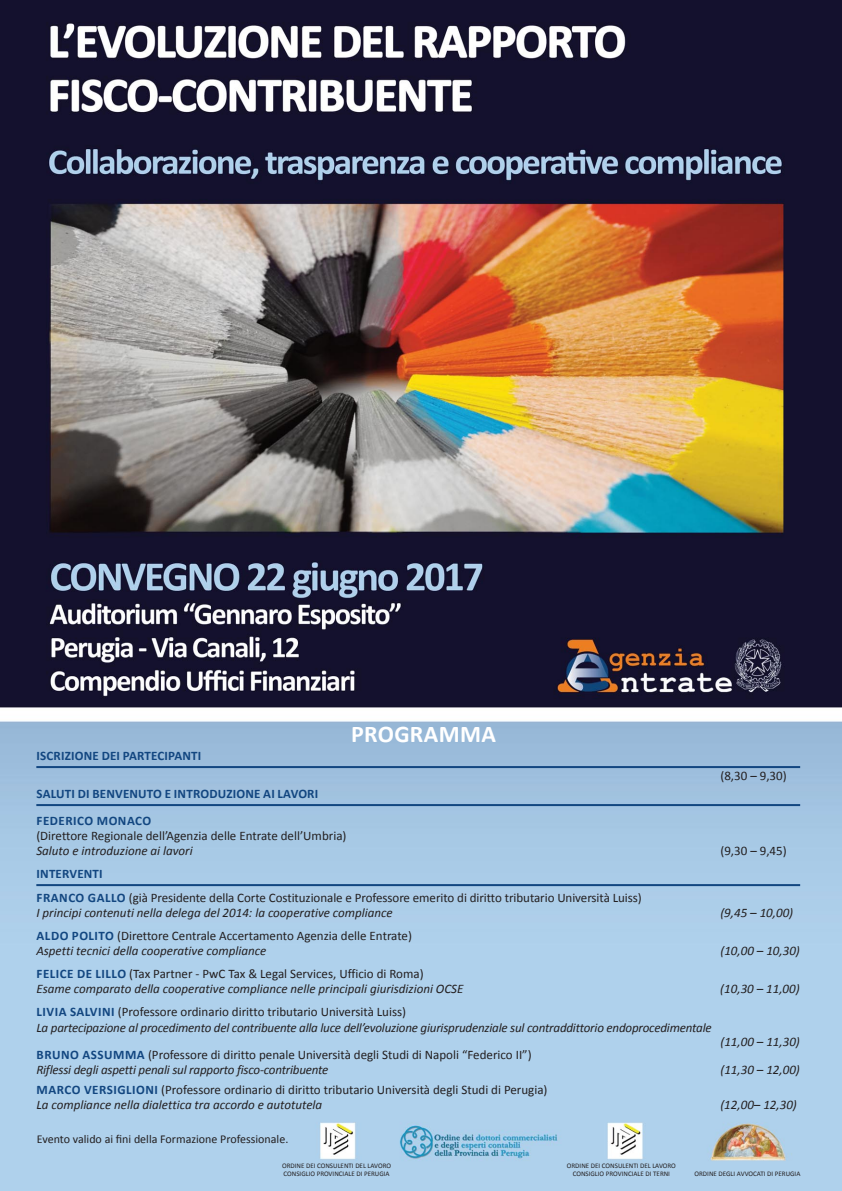
<style>
.page{position:relative;width:842px;height:1191px;background:#fff}
.page>*{position:absolute;margin:0;border:0;box-sizing:border-box;transform-origin:0 0}
.t1{font:700 24px "Calibri";letter-spacing:.015em;color:#fff}
.t2{font:13px/15px "Calibri";color:#231f20}
.t3{font:italic 13px/15px "Calibri";color:#231f20}
.t4{font:700 13px/27px "Calibri";letter-spacing:.015em;color:#124680}
.t5{font:12px "Calibri";color:#231f20}
.t6{font:7px/8.4px "Calibri";color:#231f20}
.s1{font-weight:700;color:#124680}
.s2{font-style:italic}
.s3{font-weight:700;font-style:normal;color:#124680}
.s4{font-style:normal}
</style>
<div class="page">
<img style="left:0;top:0;width:842px;height:1191px">
<hr style="left:36px;top:766px;width:764px;height:2px;background:#124680">
<hr style="left:36px;top:804px;width:764px;height:2px;background:#124680">
<hr style="left:36px;top:884px;width:764px;height:2px;background:#124680">
<p class="t4" style="left:37px;top:742px;width:166px">ISCRIZIONE DEI PARTECIPANTI</p>
<h1 class="t1" style="left:351px;top:719px;width:146px">PROGRAMMA</h1>
<p class="t2" style="left:720px;top:768px;width:68px">(8,30 – 9,30)</p>
<p class="t4" style="left:37px;top:780px;width:283px">SALUTI DI BENVENUTO E INTRODUZIONE AI LAVORI<br>FEDERICO MONACO</p>
<p class="t2" style="left:36px;top:828px;width:312px">(Direttore Regionale dell’Agenzia delle Entrate dell’Umbria)</p>
<p class="t3" style="left:36px;top:843px;width:158px">Saluto e introduzione ai lavori</p>
<p class="t2" style="left:720px;top:843px;width:68px">(9,30 – 9,45)</p>
<p class="t2" style="left:37px;top:862px;width:607px;line-height:24px"><span class="s1">INTERVENTI<br>FRANCO GALLO</span> (già Presidente della Corte Costituzionale e Professore emerito di diritto tributario Università Luiss)</p>
<p class="t3" style="left:36px;top:905px;width:358px">I principi contenuti nella delega del 2014: la cooperative compliance</p>
<p class="t3" style="left:720px;top:905px;width:74px">(9,45 – 10,00)</p>
<p class="t2" style="left:36px;top:928px;width:377px"><span class="s1">ALDO POLITO</span> (Direttore Centrale Accertamento Agenzia delle Entrate)<br><span class="s2">Aspetti tecnici della cooperative compliance</span></p>
<p class="t3" style="left:720px;top:943px;width:81px">(10,00 – 10,30)</p>
<p class="t3" style="left:36px;top:966px;width:429px"><span class="s3">FELICE DE LILLO</span> <span class="s4">(Tax Partner - PwC Tax &amp; Legal Services, Ufficio di Roma)<br></span>Esame comparato della cooperative compliance nelle principali giurisdizioni OCSE</p>
<p class="t3" style="left:36px;top:1004px;width:677px"><span class="s3">LIVIA SALVINI</span> <span class="s4">(Professore ordinario diritto tributario Università Luiss)<br></span>La partecipazione al procedimento del contribuente alla luce dell’evoluzione giurisprudenziale sul contraddittorio endoprocedimentale</p>
<p class="t2" style="left:36px;top:1046px;width:497px"><span class="s1">BRUNO ASSUMMA</span> (Professore di diritto penale Università degli Studi di Napoli “Federico II”)<br><span class="s2">Riflessi degli aspetti penali sul rapporto fisco-contribuente</span></p>
<p class="t2" style="left:36px;top:1081px;width:513px"><span class="s1">MARCO VERSIGLIONI</span> (Professore ordinario di diritto tributario Università degli Studi di Perugia)<br><span class="s2">La compliance nella dialettica tra accordo e autotutela</span></p>
<p class="t3" style="left:720px;top:981px;width:81px">(10,30 – 11,00)</p>
<p class="t3" style="left:720px;top:1033px;width:81px">(11,00 – 11,30)</p>
<p class="t3" style="left:720px;top:1061px;width:81px">(11,30 – 12,00)</p>
<p class="t3" style="left:720px;top:1096px;width:78px">(12,00– 12,30)</p>
<p class="t5" style="left:37px;top:1131px;width:253px">Evento valido ai fini della Formazione Professionale.</p>
<p class="t6" style="left:282px;top:1161px;width:111px">ORDINE DEI CONSULENTI DEL LAVORO<br>CONSIGLIO PROVINCIALE DI PERUGIA</p>
<p class="t6" style="left:694px;top:1169px;width:107px">ORDINE DEGLI AVVOCATI DI PERUGIA</p>
<p class="t6" style="left:567px;top:1161px;width:111px;text-align:center">ORDINE DEI CONSULENTI DEL LAVORO<br>CONSIGLIO PROVINCIALE DI TERNI</p>
</div>
